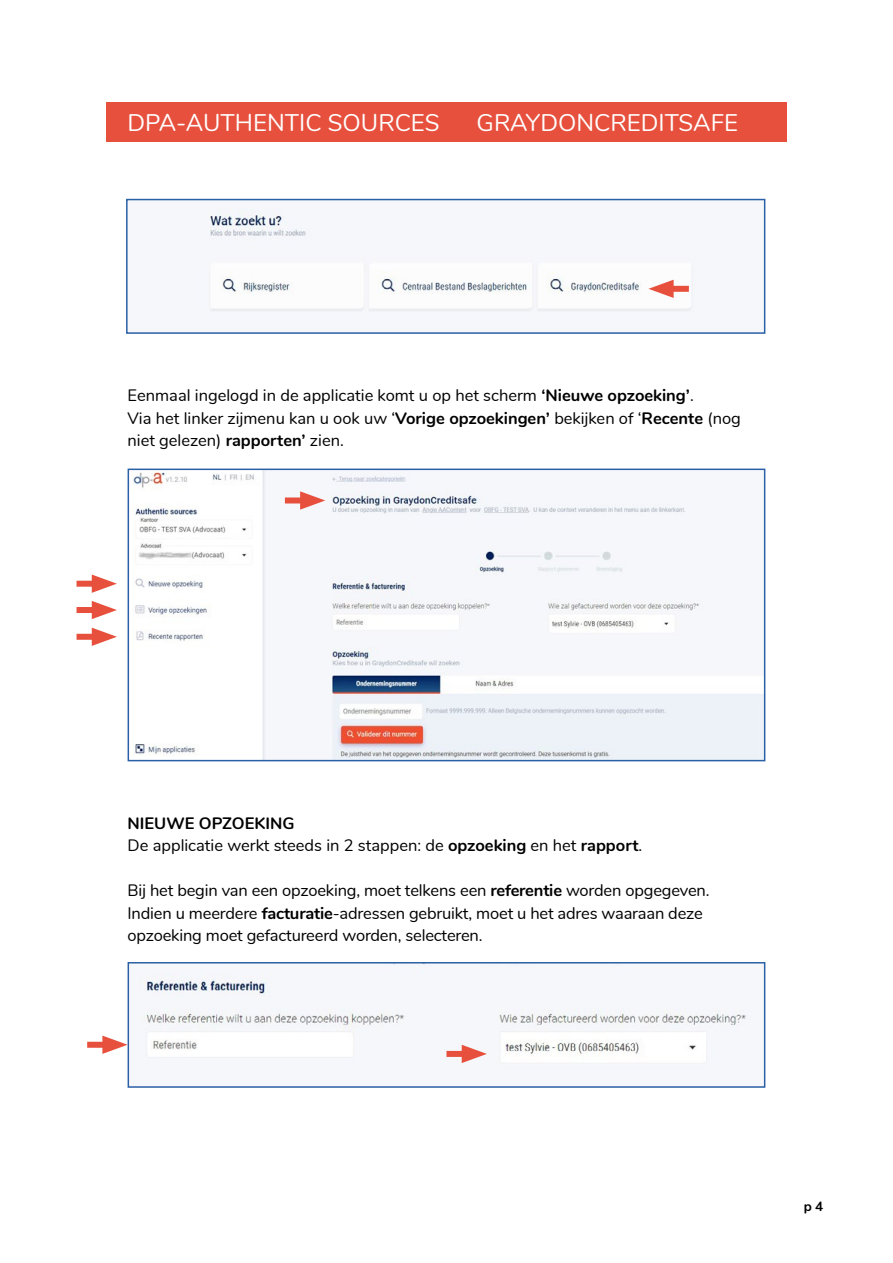
<style>
.page{position:relative;width:893px;height:1263px;background:#fff}
.page>*{position:absolute;margin:0;border:0;box-sizing:border-box;transform-origin:0 0}
.t1{font:24px "Nunito";color:#fff}
.t2{font:16.5px/22.5px "Nunito";letter-spacing:-.01em;color:#000}
.t3{font:700 13.5px "Nunito";color:#000}
.s1{font-weight:700}
</style>
<div class="page">
<div style="left:106px;top:102px;width:681px;height:39px;background:#e6503d"></div>
<img style="left:133px;top:472px;width:629px;height:286px">
<div style="left:128px;top:469px;width:637px;height:292px;border:2px solid #2a60a5"></div>
<img style="left:138px;top:965px;width:613px;height:102px">
<div style="left:128px;top:962px;width:637px;height:126px;border:2px solid #2a60a5"></div>
<div style="left:77px;top:607px;width:25px;height:6px;background:#e6503d"></div>
<svg style="left:92px;top:601px;width:25px;height:18px"></svg>
<div style="left:77px;top:634px;width:25px;height:6px;background:#e6503d"></div>
<svg style="left:92px;top:628px;width:25px;height:18px"></svg>
<div style="left:87px;top:1042px;width:26px;height:6px;background:#e6503d"></div>
<svg style="left:102px;top:1035px;width:26px;height:19px"></svg>
<div style="left:446px;top:1051px;width:26px;height:6px;background:#e6503d"></div>
<svg style="left:462px;top:1045px;width:25px;height:18px"></svg>
<div style="left:77px;top:581px;width:25px;height:6px;background:#e6503d"></div>
<svg style="left:92px;top:574px;width:25px;height:19px"></svg>
<div style="left:285px;top:497px;width:26px;height:6px;background:#e6503d"></div>
<svg style="left:300px;top:491px;width:25px;height:19px"></svg>
<img style="left:208px;top:208px;width:488px;height:104px">
<div style="left:126px;top:199px;width:639px;height:135px;border:2px solid #2a60a5"></div>
<div style="left:663px;top:286px;width:26px;height:6px;background:#e6503d"></div>
<svg style="left:648px;top:280px;width:26px;height:18px"></svg>
<h1 class="t1" style="left:128px;top:105px;width:313px">DPA-AUTHENTIC SOURCES</h1>
<h1 class="t1" style="left:477px;top:105px;width:263px">GRAYDONCREDITSAFE</h1>
<p class="t2" style="left:128px;top:383px;width:615px">Eenmaal ingelogd in de applicatie komt u op het scherm <span class="s1">‘Nieuwe opzoeking’</span>.<br>Via het linker zijmenu kan u ook uw ‘<span class="s1">Vorige opzoekingen’</span> bekijken of ‘<span class="s1">Recente</span> (nog niet gelezen) <span class="s1">rapporten’</span> zien.</p>
<p class="t2" style="left:128px;top:811px;width:516px"><span class="s1">NIEUWE OPZOEKING<br></span>De applicatie werkt steeds in 2 stappen: de <span class="s1">opzoeking</span> en het <span class="s1">rapport</span>.</p>
<p class="t2" style="left:128px;top:878px;width:583px">Bij het begin van een opzoeking, moet telkens een <span class="s1">referentie</span> worden opgegeven.<br>Indien u meerdere <span class="s1">facturatie</span>-adressen gebruikt, moet u het adres waaraan deze opzoeking moet gefactureerd worden, selecteren.</p>
<p class="t3" style="left:804px;top:1197px;width:21px">p 4</p>
</div>
